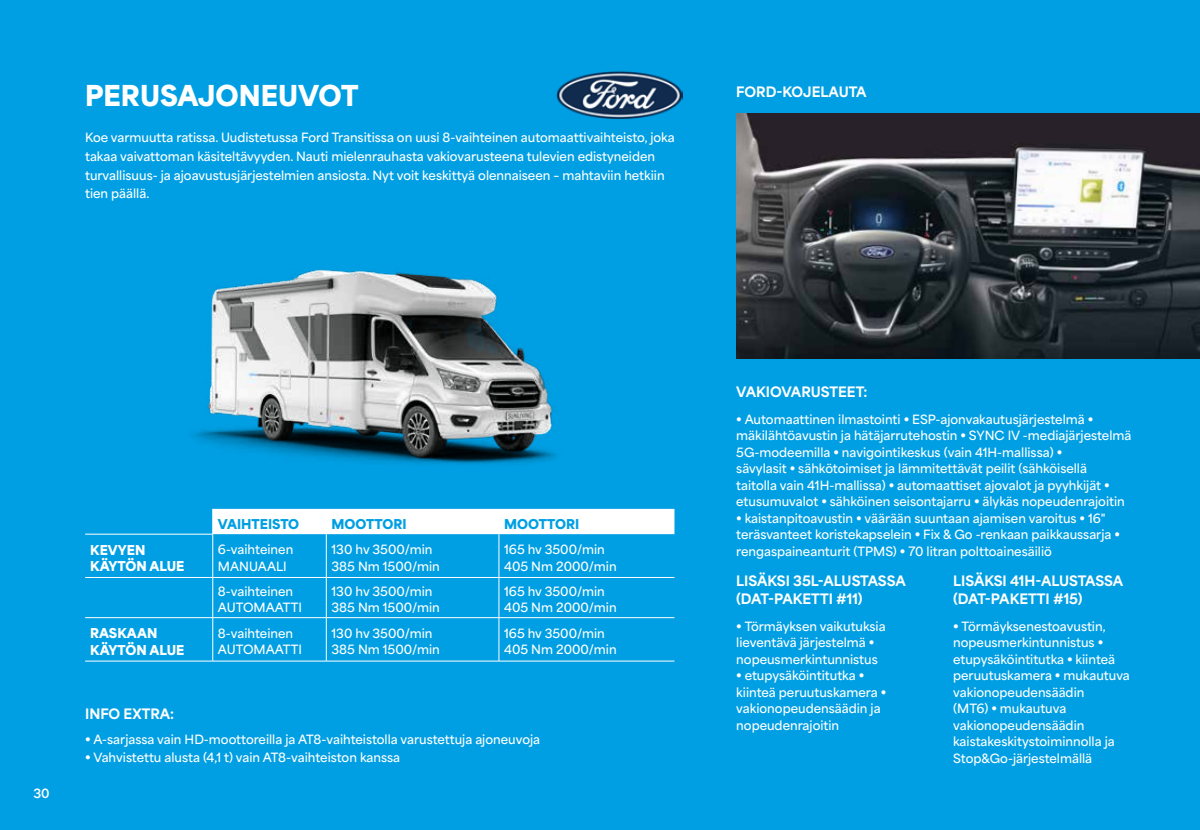
<style>
.page{position:relative;width:1200px;height:830px;background:#fff}
.page>*{position:absolute;margin:0;border:0;box-sizing:border-box;transform-origin:0 0}
.t1{font:900 27px "Area Normal";color:#fff}
.t2{font:800 13.5px/18px "Area Normal";color:#fff}
.t3{font:900 12.75px/16.5px "Area Normal";color:#fff}
.t4{font:900 12.75px "Area Normal";color:#009fe3}
.t5{font:600 12px/16.5px "Area Normal";color:#fff}
.t6{font:700 12px "Area Normal";color:#fff}
.s1{font-weight:900}
</style>
<div class="page">
<div style="left:0;top:0;width:1199px;height:829px;background:#009fe3"></div>
<img style="left:556px;top:71px;width:126px;height:49px">
<img style="left:736px;top:113px;width:463px;height:246px">
<hr style="left:212px;top:534px;width:1px;height:43px;background:#fff">
<hr style="left:326px;top:534px;width:1px;height:43px;background:#fff">
<hr style="left:498px;top:534px;width:1px;height:43px;background:#fff">
<hr style="left:85px;top:577px;width:128px;height:1px;background:#fff">
<hr style="left:213px;top:577px;width:113px;height:1px;background:#fff">
<hr style="left:212px;top:577px;width:1px;height:40px;background:#fff">
<hr style="left:326px;top:577px;width:173px;height:1px;background:#fff">
<hr style="left:326px;top:577px;width:1px;height:40px;background:#fff">
<hr style="left:499px;top:577px;width:175px;height:1px;background:#fff">
<hr style="left:498px;top:577px;width:1px;height:40px;background:#fff">
<hr style="left:85px;top:617px;width:128px;height:1px;background:#fff">
<hr style="left:213px;top:617px;width:113px;height:1px;background:#fff">
<hr style="left:212px;top:617px;width:1px;height:43px;background:#fff">
<hr style="left:326px;top:617px;width:173px;height:1px;background:#fff">
<hr style="left:326px;top:617px;width:1px;height:43px;background:#fff">
<hr style="left:499px;top:617px;width:175px;height:1px;background:#fff">
<hr style="left:498px;top:617px;width:1px;height:43px;background:#fff">
<hr style="left:85px;top:533px;width:128px;height:1px;background:#fff">
<div style="left:212px;top:508px;width:462px;height:26px;background:#fff"></div>
<hr style="left:85px;top:660px;width:128px;height:1px;background:#fff">
<hr style="left:213px;top:660px;width:113px;height:1px;background:#fff">
<hr style="left:326px;top:660px;width:173px;height:1px;background:#fff">
<hr style="left:499px;top:660px;width:175px;height:1px;background:#fff">
<img style="left:193px;top:269px;width:364px;height:196px">
<h1 class="t1" style="left:85px;top:71px;width:275px">PERUSAJONEUVOT</h1>
<p class="t5" style="left:85px;top:127px;width:591px;line-height:18.8px">Koe varmuutta ratissa. Uudistetussa Ford Transitissa on uusi 8-vaihteinen automaattivaihteisto, joka takaa vaivattoman käsiteltävyyden. Nauti mielenrauhasta vakiovarusteena tulevien edistyneiden turvallisuus- ja ajoavustusjärjestelmien ansiosta. Nyt voit keskittyä olennaiseen – mahtaviin hetkiin tien päällä.</p>
<p class="t2" style="left:736px;top:81px;width:132px">FORD-KOJELAUTA</p>
<p class="t6" style="left:33px;top:781px;width:18px">30</p>
<p class="t4" style="left:218px;top:511px;width:83px">VAIHTEISTO</p>
<p class="t4" style="left:331px;top:511px;width:76px">MOOTTORI</p>
<p class="t4" style="left:504px;top:511px;width:76px">MOOTTORI</p>
<p class="t3" style="left:90px;top:540px;width:95px">KEVYEN<br>KÄYTÖN ALUE</p>
<p class="t5" style="left:218px;top:539px;width:77px">6-vaihteinen<br>MANUAALI</p>
<p class="t5" style="left:331px;top:539px;width:110px">130 hv 3500/min<br>385 Nm 1500/min</p>
<p class="t5" style="left:504px;top:539px;width:114px">165 hv 3500/min<br>405 Nm 2000/min</p>
<p class="t5" style="left:218px;top:581px;width:85px">8-vaihteinen<br>AUTOMAATTI</p>
<p class="t5" style="left:331px;top:581px;width:110px">130 hv 3500/min<br>385 Nm 1500/min</p>
<p class="t5" style="left:504px;top:581px;width:114px">165 hv 3500/min<br>405 Nm 2000/min</p>
<p class="t3" style="left:90px;top:623px;width:95px">RASKAAN<br>KÄYTÖN ALUE</p>
<p class="t5" style="left:218px;top:623px;width:85px">8-vaihteinen<br>AUTOMAATTI</p>
<p class="t5" style="left:331px;top:623px;width:110px">130 hv 3500/min<br>385 Nm 1500/min</p>
<p class="t5" style="left:504px;top:623px;width:114px">165 hv 3500/min<br>405 Nm 2000/min</p>
<p class="t2" style="left:85px;top:703px;width:91px">INFO EXTRA:</p>
<p class="t5" style="left:85px;top:729px;width:456px"><span class="s1">•</span> A-sarjassa vain HD-moottoreilla ja AT8-vaihteistolla varustettuja ajoneuvoja</p>
<p class="t5" style="left:85px;top:747px;width:316px"><span class="s1">•</span> Vahvistettu alusta (4,1 t) vain AT8-vaihteiston kanssa</p>
<p class="t2" style="left:736px;top:381px;width:133px">VAKIOVARUSTEET:</p>
<p class="t5" style="left:736px;top:409px;width:396px"><span class="s1">•</span> Automaattinen ilmastointi <span class="s1">•</span> ESP-ajonvakautusjärjestelmä <span class="s1">• </span>mäkilähtöavustin ja hätäjarrutehostin <span class="s1">•</span> SYNC IV -mediajärjestelmä 5G-modeemilla <span class="s1">•</span> navigointikeskus (vain 41H-mallissa) <span class="s1">•<br></span>sävylasit <span class="s1">•</span> sähkötoimiset ja lämmitettävät peilit (sähköisellä<br>taitolla vain 41H-mallissa) <span class="s1">•</span> automaattiset ajovalot ja pyyhkijät <span class="s1">• </span>etusumuvalot <span class="s1">•</span> sähköinen seisontajarru <span class="s1">•</span> älykäs nopeudenrajoitin</p>
<p class="t5" style="left:736px;top:508px;width:385px"><span class="s1">•</span> kaistanpitoavustin <span class="s1">•</span> väärään suuntaan ajamisen varoitus <span class="s1">•</span> 16" teräsvanteet koristekapselein <span class="s1">•</span> Fix &amp; Go -renkaan paikkaussarja <span class="s1">• </span>rengaspaineanturit (TPMS) <span class="s1">•</span> 70 litran polttoainesäiliö</p>
<p class="t2" style="left:736px;top:569px;width:171px">LISÄKSI 35L-ALUSTASSA (DAT-PAKETTI #11)</p>
<p class="t5" style="left:736px;top:616px;width:151px"><span class="s1">•</span> Törmäyksen vaikutuksia lieventävä järjestelmä <span class="s1">• </span>nopeusmerkintunnistus</p>
<p class="t5" style="left:736px;top:665px;width:151px"><span class="s1">•</span> etupysäköintitutka <span class="s1">• </span>kiinteä peruutuskamera <span class="s1">• </span>vakionopeudensäädin ja nopeudenrajoitin</p>
<p class="t2" style="left:952px;top:569px;width:172px">LISÄKSI 41H-ALUSTASSA (DAT-PAKETTI #15)</p>
<p class="t5" style="left:952px;top:616px;width:178px"><span class="s1">•</span> Törmäyksenestoavustin, nopeusmerkintunnistus <span class="s1">• </span>etupysäköintitutka <span class="s1">•</span> kiinteä peruutuskamera <span class="s1">•</span> mukautuva vakionopeudensäädin<br>(MT6) <span class="s1">•</span> mukautuva vakionopeudensäädin kaistakeskitystoiminnolla ja<br>Stop&amp;Go-järjestelmällä</p>
</div>
